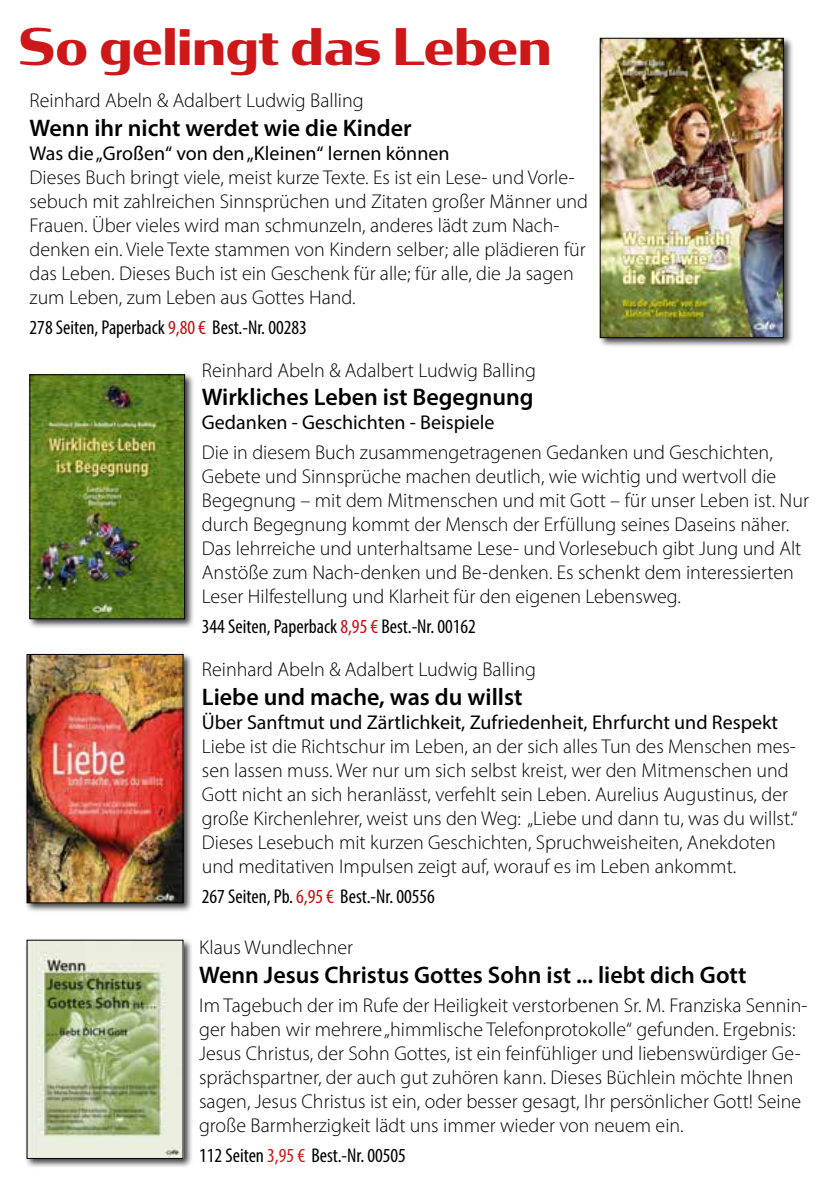
<style>
.page{position:relative;width:840px;height:1191px;background:#fff}
.page>*{position:absolute;margin:0;border:0;box-sizing:border-box;transform-origin:0 0}
.t1{font:700 50px "Condor Wide";color:#cd1719;scale:.8 1}
.t2{font:600 24px "Myriad Pro";color:#000}
.t3{font:300 20px/24px "Myriad Pro";color:#000}
.t4{font:20px "Myriad Pro";color:#000}
.t5{font:condensed 20px "Myriad Pro";color:#000}
.s1{font-weight:400;font-stretch:condensed}
.s2{font-weight:400;font-stretch:condensed;color:#c90c0f}
.s3{color:#c90c0f}
.s4{color:#cd1719}
</style>
<div class="page">
<div style="left:597px;top:36px;width:196px;height:312px;background:#000;opacity:.75"></div>
<img style="left:601px;top:40px;width:180px;height:296px">
<div style="left:599px;top:38px;width:184px;height:300px;border:1px solid #000"></div>
<div style="left:27px;top:372px;width:168px;height:257px;background:#000;opacity:.75"></div>
<img style="left:32px;top:376px;width:151px;height:241px">
<div style="left:30px;top:374px;width:155px;height:245px;border:1px solid #000"></div>
<div style="left:24px;top:652px;width:169px;height:261px;background:#000;opacity:.75"></div>
<img style="left:29px;top:656px;width:152px;height:245px">
<div style="left:27px;top:654px;width:156px;height:249px;border:1px solid #000"></div>
<div style="left:24px;top:937px;width:169px;height:231px;background:#000;opacity:.75"></div>
<img style="left:29px;top:942px;width:152px;height:214px">
<h1 class="t1" style="left:19px;top:12px;width:666px">So gelingt das Leben</h1>
<p class="t3" style="left:30px;top:88px;width:335px">Reinhard Abeln &amp; Adalbert Ludwig Balling</p>
<p class="t2" style="left:30px;top:113px;width:383px">Wenn ihr nicht werdet wie die Kinder</p>
<p class="t4" style="left:30px;top:141px;width:421px">Was die „Großen“ von den „Kleinen“ lernen können</p>
<p class="t3" style="left:30px;top:165px;width:559px">Dieses Buch bringt viele, meist kurze Texte. Es ist ein Lese- und Vorle&shy;sebuch mit zahlreichen Sinnsprüchen und Zitaten großer Männer und Frauen. Über vieles wird man schmunzeln, anderes lädt zum Nach&shy;denken ein. Viele Texte stammen von Kindern selber; alle plädieren für das Leben. Dieses Buch ist ein Geschenk für alle; für alle, die Ja sagen zum Leben, zum Leben aus Gottes Hand.</p>
<p class="t3" style="left:202px;top:305px;width:335px;line-height:42.8px;text-indent:-172px"><span class="s1">278 Seiten, Paperback</span> <span class="s2">9,80 €</span> <span class="s1">Best.-Nr. 00283<br></span>Reinhard Abeln &amp; Adalbert Ludwig Balling</p>
<p class="t2" style="left:202px;top:382px;width:333px">Wirkliches Leben ist Begegnung</p>
<p class="t4" style="left:202px;top:410px;width:294px">Gedanken - Geschichten - Beispiele</p>
<p class="t3" style="left:202px;top:440px;width:608px">Die in diesem Buch zusammengetragenen Gedanken und Geschichten, Gebete und Sinnsprüche machen deutlich, wie wichtig und wertvoll die Begegnung – mit dem Mitmenschen und mit Gott – für unser Leben ist. Nur durch Begegnung kommt der Mensch der Erfüllung seines Daseins näher.<br>Das lehrreiche und unterhaltsame Lese- und Vorlesebuch gibt Jung und Alt Anstöße zum Nach-denken und Be-denken. Es schenkt dem interessierten Leser Hilfestellung und Klarheit für den eigenen Lebensweg.</p>
<p class="t3" style="left:202px;top:604px;width:335px;line-height:43.6px"><span class="s1">344 Seiten, Paperback</span> <span class="s2">8,95 €</span> <span class="s1">Best.-Nr. 00162<br></span>Reinhard Abeln &amp; Adalbert Ludwig Balling</p>
<p class="t2" style="left:202px;top:682px;width:322px">Liebe und mache, was du willst</p>
<p class="t4" style="left:202px;top:710px;width:577px">Über Sanftmut und Zärtlichkeit, Zufriedenheit, Ehrfurcht und Respekt</p>
<p class="t3" style="left:202px;top:734px;width:597px">Liebe ist die Richtschur im Leben, an der sich alles Tun des Menschen mes&shy;sen lassen muss. Wer nur um sich selbst kreist, wer den Mitmenschen und Gott nicht an sich heranlässt, verfehlt sein Leben. Aurelius Augustinus, der große Kirchenlehrer, weist uns den Weg: „Liebe und dann tu, was du willst.“ Dieses Lesebuch mit kurzen Geschichten, Spruchweisheiten, Anekdoten und meditativen Impulsen zeigt auf, worauf es im Leben ankommt.</p>
<p class="t5" style="left:202px;top:884px;width:234px">267 Seiten, Pb. <span class="s3">6,95 €</span> Best.-Nr. 00556</p>
<p class="t3" style="left:199px;top:935px;width:155px">Klaus Wundlechner</p>
<p class="t2" style="left:199px;top:959px;width:548px">Wenn Jesus Christus Gottes Sohn ist ... liebt dich Gott</p>
<p class="t3" style="left:199px;top:993px;width:609px">Im Tagebuch der im Rufe der Heiligkeit verstorbenen Sr. M. Franziska Sennin&shy;ger haben wir mehrere „himmlische Telefonprotokolle“ gefunden. Ergebnis:<br>Jesus Christus, der Sohn Gottes, ist ein feinfühliger und liebenswürdiger Ge&shy;sprächspartner, der auch gut zuhören kann. Dieses Büchlein möchte Ihnen sagen, Jesus Christus ist ein, oder besser gesagt, Ihr persönlicher Gott! Seine große Barmherzigkeit lädt uns immer wieder von neuem ein.</p>
<p class="t5" style="left:199px;top:1143px;width:208px">112 Seiten <span class="s4">3,95 €</span> Best.-Nr. 00505</p>
</div>
